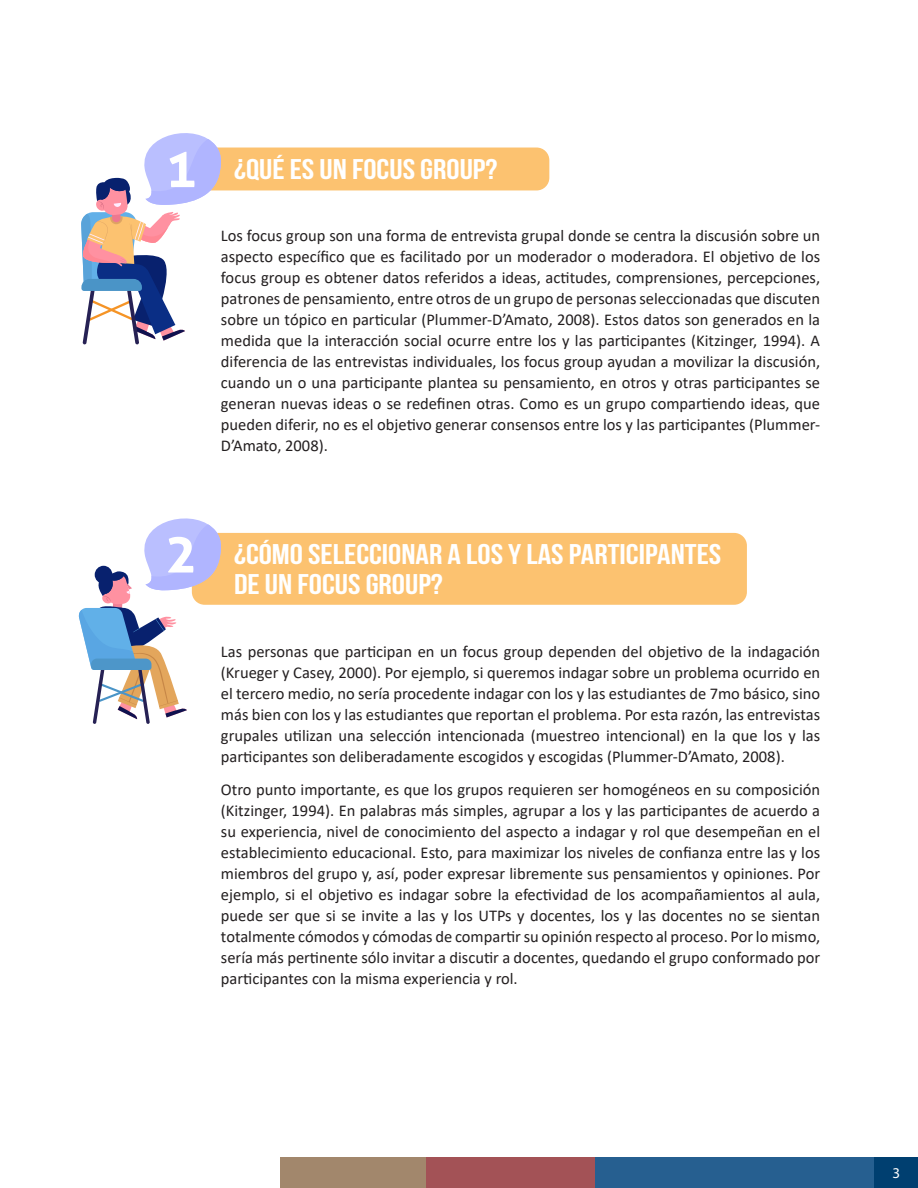
<style>
.page{position:relative;width:918px;height:1188px;background:#fff}
.page>*{position:absolute;margin:0;border:0;box-sizing:border-box;transform-origin:0 0}
.t1{font:700 54px "Aller";color:#fff}
.t2{font:700 28.5px/30px "Bebas Neue";color:#fff;scale:1.17 1}
.t3{font:16.5px/21px "Calibri";color:#231f20;text-align:justify}
.t4{font:15px "Myriad Pro";color:#fff}
</style>
<div class="page">
<div style="left:192px;top:148px;width:357px;height:42px;background:#fcc270;border-radius:13px"></div>
<div style="left:192px;top:533px;width:555px;height:72px;background:#fcc270;border-radius:13px"></div>
<svg style="left:81px;top:133px;width:140px;height:212px"></svg>
<svg style="left:78px;top:518px;width:143px;height:206px"></svg>
<div style="left:281px;top:1157px;width:637px;height:31px;background:#265f90"></div>
<div style="left:874px;top:1157px;width:44px;height:31px;background:#003f70"></div>
<div style="left:281px;top:1157px;width:314px;height:31px;background:#a35256"></div>
<div style="left:281px;top:1157px;width:145px;height:31px;background:#a2876c"></div>
<p class="t1" style="left:165px;top:135px;width:34px">1</p>
<p class="t2" style="left:234px;top:154px;width:227px">¿QUÉ ES UN FOCUS GROUP?</p>
<p class="t3" style="left:221px;top:225px;width:601px">Los focus group son una forma de entrevista grupal donde se centra la discusión sobre un aspecto específico que es facilitado por un moderador o moderadora. El objetivo de los focus group es obtener datos referidos a ideas, actitudes, comprensiones, percepciones, patrones de pensamiento, entre otros de un grupo de personas seleccionadas que discuten sobre un tópico en particular (Plummer-D’Amato, 2008). Estos datos son generados en la medida que la interacción social ocurre entre los y las participantes (Kitzinger, 1994). A diferencia de las entrevistas individuales, los focus group ayudan a movilizar la discusión, cuando un o una participante plantea su pensamiento, en otros y otras participantes se generan nuevas ideas o se redefinen otras. Como es un grupo compartiendo ideas, que pueden diferir, no es el objetivo generar consensos entre los y las participantes (Plummer-D’Amato, 2008).</p>
<p class="t1" style="left:165px;top:520px;width:34px">2</p>
<p class="t2" style="left:234px;top:539px;width:418px">¿CÓMO SELECCIONAR A LOS Y LAS PARTICIPANTES<br>DE UN FOCUS GROUP?</p>
<p class="t3" style="left:221px;top:641px;width:601px">Las personas que participan en un focus group dependen del objetivo de la indagación (Krueger y Casey, 2000). Por ejemplo, si queremos indagar sobre un problema ocurrido en el tercero medio, no sería procedente indagar con los y las estudiantes de 7mo básico, sino más bien con los y las estudiantes que reportan el problema. Por esta razón, las entrevistas grupales utilizan una selección intencionada (muestreo intencional) en la que los y las participantes son deliberadamente escogidos y escogidas (Plummer-D’Amato, 2008).</p>
<p class="t3" style="left:221px;top:779px;width:601px">Otro punto importante, es que los grupos requieren ser homogéneos en su composición (Kitzinger, 1994). En palabras más simples, agrupar a los y las participantes de acuerdo a su experiencia, nivel de conocimiento del aspecto a indagar y rol que desempeñan en el establecimiento educacional. Esto, para maximizar los niveles de confianza entre las y los miembros del grupo y, así, poder expresar libremente sus pensamientos y opiniones. Por ejemplo, si el objetivo es indagar sobre la efectividad de los acompañamientos al aula, puede ser que si se invite a las y los UTPs y docentes, los y las docentes no se sientan totalmente cómodos y cómodas de compartir su opinión respecto al proceso. Por lo mismo, sería más pertinente sólo invitar a discutir a docentes, quedando el grupo conformado por participantes con la misma experiencia y rol.</p>
<p class="t4" style="left:892px;top:1164px;width:9px">3</p>
</div>
